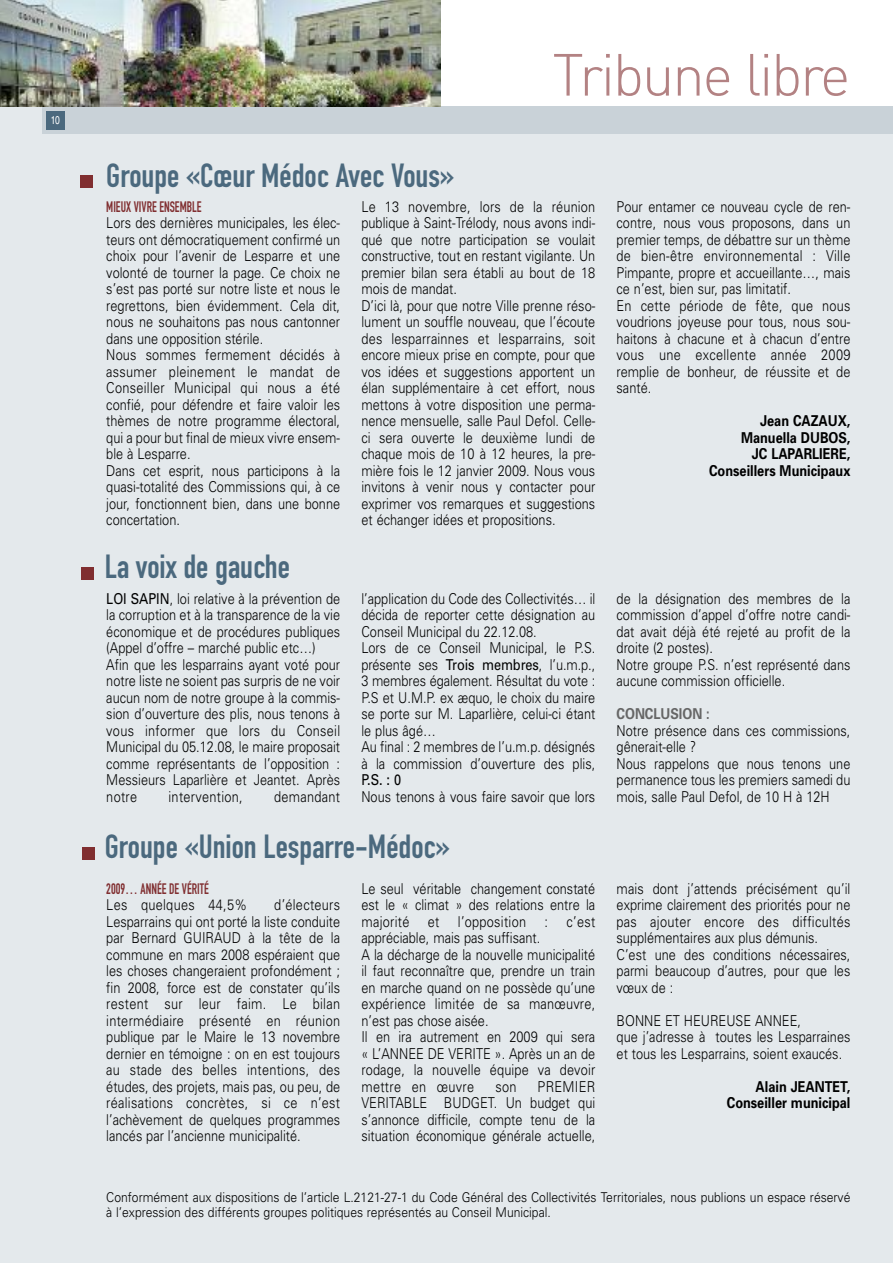
<style>
.page{position:relative;width:893px;height:1263px;background:#fff}
.page>*{position:absolute;margin:0;border:0;box-sizing:border-box;transform-origin:0 0}
.t1{font:300 58.5px "DIN";letter-spacing:-.04em;color:#b38283}
.t2{font:33px "DIN Engschrift";color:#4b697e}
.t3{font:300 15px/16.5px "Univers";color:#000;scale:.85 1}
.t4{font:700 15px/16.5px "Univers";color:#000;text-align:right;scale:.85 1}
.t5{font:300 15px "Univers";letter-spacing:.02em;color:#000;scale:.85 1}
.t6{font:15px "DIN Engschrift";color:#802e30;scale:.85 1}
.t7{font:700 15px "Univers";color:#666;scale:.85 1}
.t8{font:15px "Univers";color:#000;scale:.85 1}
.t9{font:300 13.5px/15px "Univers";color:#000;scale:.9 1}
.t10{font:11.4px "Helvetica";color:#fff;scale:.75 1}
.s1{font-weight:400}
</style>
<div class="page">
<div style="left:0;top:106px;width:893px;height:1157px;background:#e4e9ec"></div>
<div style="left:43px;top:106px;width:850px;height:28px;background:#c9d2d8"></div>
<div style="left:46px;top:111px;width:19px;height:18px;background:#4b697e"></div>
<div style="left:81px;top:567px;width:13px;height:13px;background:#802e30"></div>
<div style="left:81px;top:175px;width:12px;height:13px;background:#802e30"></div>
<div style="left:83px;top:847px;width:12px;height:13px;background:#802e30"></div>
<img style="left:0;top:0;width:440px;height:106px">
<p class="t10" style="left:51px;top:116px;width:13px">10</p>
<h2 class="t2" style="left:106px;top:164px;width:349px">Groupe «Cœur Médoc Avec Vous»</h2>
<h1 class="t1" style="left:552px;top:40px;width:300px">Tribune libre</h1>
<p class="t6" style="left:106px;top:201px;width:114px">MIEUX VIVRE ENSEMBLE</p>
<p class="t3" style="left:106px;top:216px;width:277px">Lors des dernières municipales, les élec&shy;teurs ont démocratiquement confirmé un choix pour l’avenir de Lesparre et une volonté de tourner la page. Ce choix ne s’est pas porté sur notre liste et nous le regrettons, bien évidemment. Cela dit, nous ne souhaitons pas nous cantonner dans une opposition stérile.<br>Nous sommes fermement décidés à assumer pleinement le mandat de Conseiller Municipal qui nous a été confié, pour défendre et faire valoir les thèmes de notre programme électoral, qui a pour but final de mieux vivre ensem&shy;ble à Lesparre.<br>Dans cet esprit, nous participons à la quasi-totalité des Commissions qui, à ce jour, fonctionnent bien, dans une bonne concertation.</p>
<h2 class="t2" style="left:105px;top:555px;width:187px">La voix de gauche</h2>
<p class="t3" style="left:106px;top:591px;width:277px"><span class="s1">LOI SAPIN</span>, loi relative à la prévention de la corruption et à la transparence de la vie économique et de procédures publiques (Appel d’offre – marché public etc…)<br>Afin que les lesparrains ayant voté pour notre liste ne soient pas surpris de ne voir aucun nom de notre groupe à la commis&shy;sion d’ouverture des plis, nous tenons à vous informer que lors du Conseil Municipal du 05.12.08, le maire proposait comme représentants de l’opposition :<br>Messieurs Laparlière et Jeantet. Après notre</p>
<p class="t5" style="left:169px;top:791px;width:89px">intervention,</p>
<p class="t5" style="left:274px;top:791px;width:79px">demandant</p>
<p class="t3" style="left:361px;top:199px;width:277px">Le 13 novembre, lors de la réunion publique à Saint-Trélody, nous avons indi&shy;qué que notre participation se voulait constructive, tout en restant vigilante. Un premier bilan sera établi au bout de 18 mois de mandat.<br>D’ici là, pour que notre Ville prenne réso&shy;lument un souffle nouveau, que l’écoute des lesparrainnes et lesparrains, soit encore mieux prise en compte, pour que vos idées et suggestions apportent un élan supplémentaire à cet effort, nous mettons à votre disposition une perma&shy;nence mensuelle, salle Paul Defol. Celle&shy;ci sera ouverte le deuxième lundi de chaque mois de 10 à 12 heures, la pre&shy;mière fois le 12 janvier 2009. Nous vous invitons à venir nous y contacter pour exprimer vos remarques et suggestions et échanger idées et propositions.</p>
<p class="t3" style="left:617px;top:199px;width:277px">Pour entamer ce nouveau cycle de ren&shy;contre, nous vous proposons, dans un premier temps, de débattre sur un thème de bien-être environnemental : Ville Pimpante, propre et accueillante…, mais ce n’est, bien sur, pas limitatif.<br>En cette période de fête, que nous voudrions joyeuse pour tous, nous sou&shy;haitons à chacune et à chacun d’entre vous une excellente année 2009 remplie de bonheur, de réussite et de santé.</p>
<p class="t4" style="left:709px;top:414px;width:168px">Jean CAZAUX,<br>Manuella DUBOS,<br>JC LAPARLIERE,<br>Conseillers Municipaux</p>
<p class="t3" style="left:361px;top:591px;width:277px">l’application du Code des Collectivités… il décida de reporter cette désignation au Conseil Municipal du 22.12.08.<br>Lors de ce Conseil Municipal, le P.S. présente ses <span class="s1">Trois membres</span>, l’u.m.p., 3 membres également. Résultat du vote :<br>P.S et U.M.P. ex æquo, le choix du maire se porte sur M. Laparlière, celui-ci étant le plus âgé…<br>Au final : 2 membres de l’u.m.p. désignés à la commission d’ouverture des plis,</p>
<p class="t8" style="left:361px;top:774px;width:48px">P.S. : 0</p>
<p class="t3" style="left:361px;top:789px;width:277px">Nous tenons à vous faire savoir que lors</p>
<p class="t3" style="left:617px;top:591px;width:277px">de la désignation des membres de la commission d’appel d’offre notre candi&shy;dat avait déjà été rejeté au profit de la droite (2 postes).<br>Notre groupe P.S. n’est représenté dans aucune commission officielle.</p>
<p class="t7" style="left:617px;top:708px;width:111px">CONCLUSION :</p>
<p class="t3" style="left:617px;top:723px;width:277px">Notre présence dans ces commissions, gênerait-elle ?<br>Nous rappelons que nous tenons une permanence tous les premiers samedi du mois, salle Paul Defol, de 10 H à 12H</p>
<h2 class="t2" style="left:105px;top:834px;width:347px">Groupe «Union Lesparre-Médoc»</h2>
<p class="t6" style="left:106px;top:883px;width:122px">2009… ANNÉE DE VÉRITÉ</p>
<p class="t5" style="left:106px;top:899px;width:167px">Les quelques 44,5%</p>
<p class="t3" style="left:106px;top:898px;width:277px;text-align:justify;text-indent:168px">d’électeurs Lesparrains qui ont porté la liste conduite par Bernard GUIRAUD à la tête de la commune en mars 2008 espéraient que les choses changeraient profondément ; fin 2008, force est de constater qu’ils restent sur leur faim. Le bilan intermédiaire présenté en réunion publique par le Maire le 13 novembre dernier en témoigne : on en est toujours au stade des belles intentions, des études, des projets, mais pas, ou peu, de réalisations concrètes, si ce n’est l’achèvement de quelques programmes lancés par l’ancienne municipalité.</p>
<p class="t3" style="left:361px;top:881px;width:277px">Le seul véritable changement constaté est le « climat » des relations entre la majorité et l’opposition : c’est appréciable, mais pas suffisant.<br>A la décharge de la nouvelle municipalité il faut reconnaître que, prendre un train en marche quand on ne possède qu’une expérience limitée de sa manœuvre, n’est pas chose aisée.<br>Il en ira autrement en 2009 qui sera « L’ANNEE DE VERITE ». Après un an de rodage, la nouvelle équipe va devoir mettre en œuvre</p>
<p class="t3" style="left:361px;top:1079px;width:277px;text-align:justify;text-indent:176px">PREMIER VERITABLE BUDGET. Un budget qui s’annonce difficile, compte tenu de la situation économique générale actuelle,</p>
<p class="t3" style="left:495px;top:1079px;width:26px">son</p>
<p class="t3" style="left:617px;top:881px;width:277px">mais dont j’attends précisément qu’il exprime clairement des priorités pour ne pas ajouter encore des difficultés supplémentaires aux plus démunis.<br>C’est une des conditions nécessaires, parmi beaucoup d’autres, pour que les vœux de :</p>
<p class="t3" style="left:617px;top:1013px;width:277px">BONNE ET HEUREUSE ANNEE,<br>que j’adresse à toutes les Lesparraines et tous les Lesparrains, soient exaucés.</p>
<p class="t4" style="left:727px;top:1079px;width:147px">Alain JEANTET,<br>Conseiller municipal</p>
<p class="t9" style="left:106px;top:1191px;width:828px">Conformément aux dispositions de l’article L.2121-27-1 du Code Général des Collectivités Territoriales, nous publions un espace réservé à l’expression des différents groupes politiques représentés au Conseil Municipal.</p>
</div>
